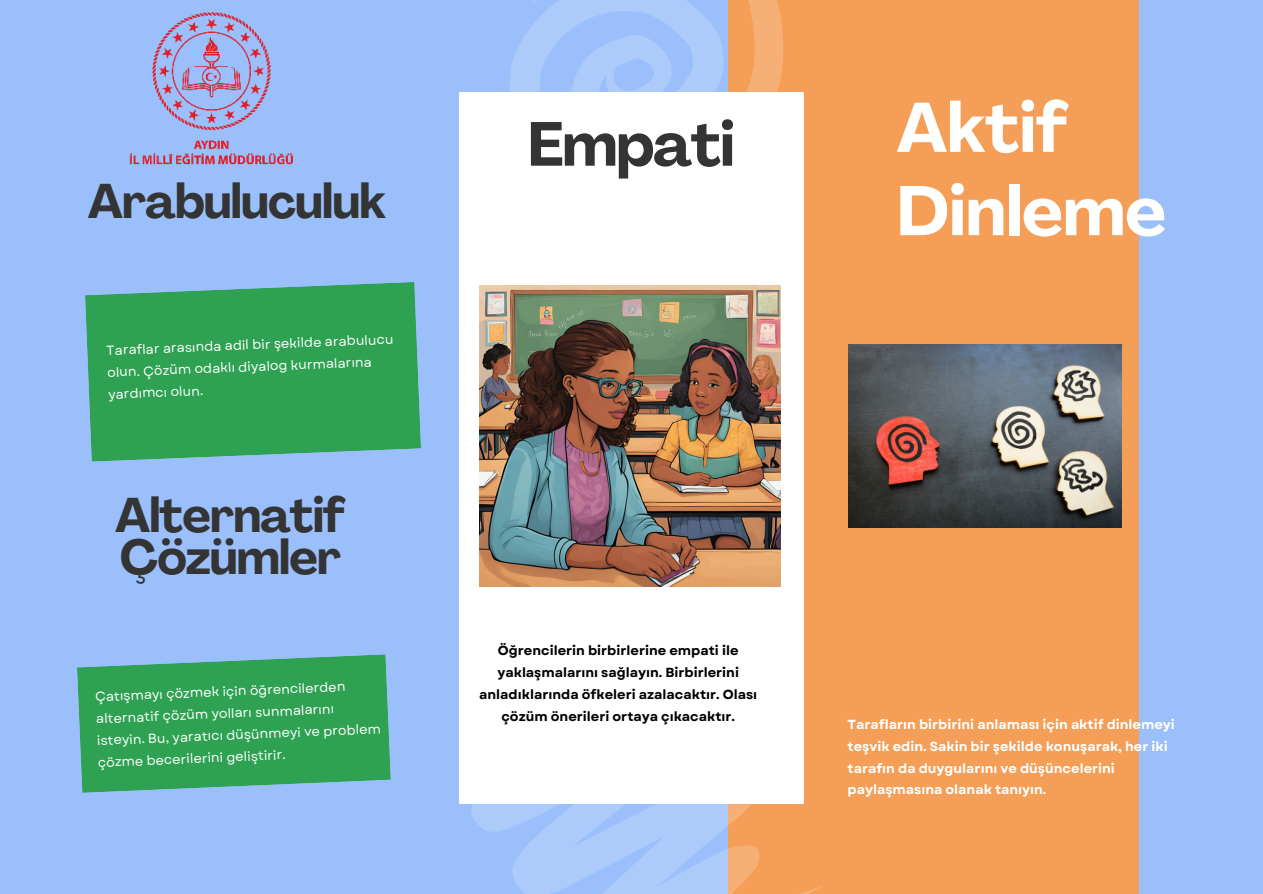
<style>
.page{position:relative;width:1263px;height:894px;background:#fff}
.page>*{position:absolute;margin:0;border:0;box-sizing:border-box;transform-origin:0 0}
.t1{font:700 69px/83.2px "Agrandir";color:#fff}
.t2{font:700 61.35px "Agrandir";letter-spacing:-.02em;color:#343434}
.t3{font:700 48px/41.7px "Agrandir";letter-spacing:-.02em;color:#343434}
.t4{font:13.2px/21.9px "Garet";color:#fff}
.t5{font:700 13.2px/21.9px "Garet";color:#fff}
.t6{font:700 13.2px/21.9px "Garet";color:#000;text-align:center}
</style>
<div class="page">
<div style="left:0;top:0;width:1263px;height:893px;background:#9bbffa"></div>
<div style="left:728px;top:0;width:411px;height:893px;background:#f49e57"></div>
<svg style="left:510px;top:0;width:273px;height:92px"></svg>
<div style="left:459px;top:92px;width:344px;height:711px;background:#fff"></div>
<svg style="left:471px;top:640px;width:352px;height:253px"></svg>
<svg style="left:77px;top:654px;width:314px;height:138px;background:#39a564"></svg>
<svg style="left:85px;top:282px;width:336px;height:179px;background:#37a461"></svg>
<img style="left:480px;top:286px;width:300px;height:300px">
<img style="left:848px;top:345px;width:274px;height:182px">
<img style="left:130px;top:12px;width:163px;height:153px">
<h3 class="t3" style="left:88px;top:180px;width:300px">Arabuluculuk</h3>
<p class="t4" style="left:106px;top:339px;width:289px;rotate:-2deg">Taraflar arasında adil bir şekilde arabulucu olun. Çözüm odaklı diyalog kurmalarına yardımcı olun.</p>
<h3 class="t3" style="left:115px;top:494px;width:232px">Alternatif<br>Çözümler</h3>
<p class="t4" style="left:95px;top:685px;width:286px;rotate:-2deg">Çatışmayı çözmek için öğrencilerden alternatif çözüm yolları sunmalarını isteyin. Bu, yaratıcı düşünmeyi ve problem çözme becerilerini geliştirir.</p>
<h2 class="t2" style="left:527px;top:106px;width:209px">Empati</h2>
<p class="t6" style="left:479px;top:639px;width:279px">Öğrencilerin birbirlerine empati ile yaklaşmalarını sağlayın. Birbirlerini anladıklarında öfkeleri azalacaktır. Olası çözüm önerileri ortaya çıkacaktır.</p>
<h1 class="t1" style="left:897px;top:87px;width:271px">Aktif<br>Dinleme</h1>
<p class="t5" style="left:848px;top:713px;width:329px">Tarafların birbirini anlaması için aktif dinlemeyi teşvik edin. Sakin bir şekilde konuşarak, her iki tarafın da duygularını ve düşüncelerini paylaşmasına olanak tanıyın.</p>
</div>
